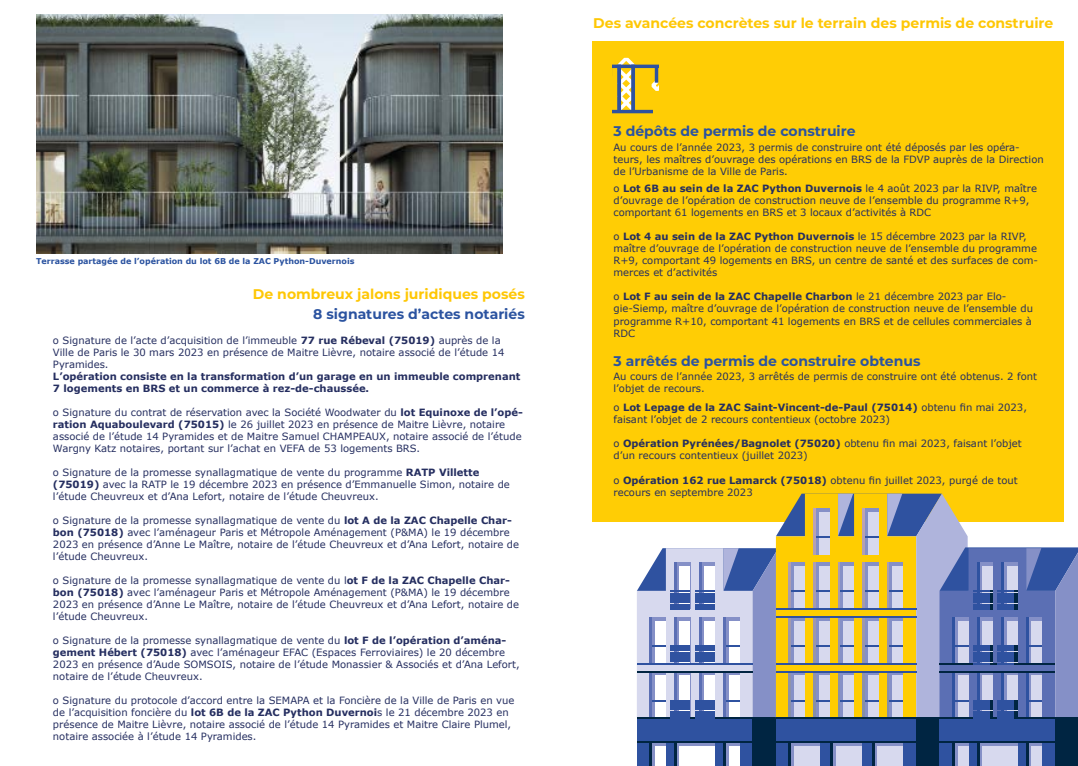
<style>
.page{position:relative;width:1078px;height:766px;background:#fff}
.page>*{position:absolute;margin:0;border:0;box-sizing:border-box;transform-origin:0 0}
.t1{font:700 14px "Montserrat";color:#2b53a0}
.t2{font:700 14px "Montserrat";color:#fec705}
.t3{font:10px/12px "Verdana";color:#252e60}
.t4{font:10px/12px "Verdana";color:#252f60}
.t5{font:700 10px/12px "Verdana";color:#252e60}
.t6{font:700 8px "Verdana";color:#2b53a0}
.s1{font-weight:700}
</style>
<div class="page">
<img style="left:36px;top:14px;width:466px;height:239px">
<div style="left:592px;top:41px;width:471px;height:480px;background:#ffcd05"></div>
<svg style="left:612px;top:58px;width:46px;height:54px"></svg>
<svg style="left:654px;top:66px;width:4px;height:17px"></svg>
<hr style="left:612px;top:110px;width:40px;height:3px;background:#2f52a0">
<div style="left:636px;top:718px;width:116px;height:47px;background:#2f52a0"></div>
<div style="left:651px;top:742px;width:14px;height:23px;background:#8590c7"></div>
<div style="left:676px;top:742px;width:38px;height:23px;background:#8590c7"></div>
<div style="left:725px;top:742px;width:14px;height:23px;background:#8590c7"></div>
<hr style="left:649px;top:742px;width:2px;height:23px;background:#002542">
<hr style="left:674px;top:742px;width:2px;height:23px;background:#002542">
<hr style="left:723px;top:742px;width:2px;height:23px;background:#002542">
<hr style="left:636px;top:741px;width:116px;height:1px;background:#002542">
<div style="left:654px;top:746px;width:11px;height:19px;background:#fff"></div>
<div style="left:679px;top:746px;width:35px;height:19px;background:#fff"></div>
<div style="left:728px;top:746px;width:11px;height:19px;background:#fff"></div>
<div style="left:752px;top:717px;width:51px;height:48px;background:#002542"></div>
<div style="left:775px;top:718px;width:141px;height:47px;background:#2f52a0"></div>
<div style="left:790px;top:742px;width:29px;height:23px;background:#8590c7"></div>
<div style="left:832px;top:742px;width:29px;height:23px;background:#8590c7"></div>
<div style="left:874px;top:742px;width:29px;height:23px;background:#8590c7"></div>
<hr style="left:788px;top:742px;width:2px;height:23px;background:#002542">
<hr style="left:830px;top:742px;width:2px;height:23px;background:#002542">
<hr style="left:872px;top:742px;width:2px;height:23px;background:#002542">
<div style="left:793px;top:746px;width:26px;height:19px;background:#d7d9ee"></div>
<div style="left:835px;top:746px;width:26px;height:19px;background:#d7d9ee"></div>
<div style="left:877px;top:746px;width:26px;height:19px;background:#d7d9ee"></div>
<hr style="left:775px;top:741px;width:141px;height:1px;background:#002542">
<div style="left:916px;top:717px;width:51px;height:48px;background:#002542"></div>
<div style="left:939px;top:718px;width:115px;height:47px;background:#2f52a0"></div>
<div style="left:954px;top:742px;width:14px;height:23px;background:#8590c7"></div>
<div style="left:978px;top:742px;width:39px;height:23px;background:#8590c7"></div>
<div style="left:1028px;top:742px;width:13px;height:23px;background:#8590c7"></div>
<hr style="left:952px;top:742px;width:2px;height:23px;background:#002542">
<hr style="left:976px;top:742px;width:2px;height:23px;background:#002542">
<hr style="left:1025px;top:742px;width:3px;height:23px;background:#002542">
<hr style="left:939px;top:741px;width:115px;height:1px;background:#002542">
<div style="left:957px;top:746px;width:11px;height:19px;background:#d7d9ee"></div>
<div style="left:981px;top:746px;width:36px;height:19px;background:#d7d9ee"></div>
<div style="left:1030px;top:746px;width:11px;height:19px;background:#d7d9ee"></div>
<svg style="left:636px;top:493px;width:441px;height:225px"></svg>
<div style="left:1054px;top:717px;width:23px;height:48px;background:#002542"></div>
<p class="t6" style="left:36px;top:255px;width:320px">Terrasse partagée de l’opération du lot 6B de la ZAC Python-Duvernois</p>
<h1 class="t2" style="left:253px;top:283px;width:273px">De nombreux jalons juridiques posés</h1>
<h1 class="t1" style="left:313px;top:303px;width:213px">8 signatures d’actes notariés</h1>
<p class="t3" style="left:53px;top:334px;width:453px">o Signature de l’acte d’acquisition de l’immeuble <span class="s1">77 rue Rébeval (75019)</span> auprès de la<br>Ville de Paris le 30 mars 2023 en présence de Maitre Lièvre, notaire associé de l’étude 14<br>Pyramides.</p>
<p class="t5" style="left:53px;top:370px;width:469px">L’opération consiste en la transformation d’un garage en un immeuble comprenant<br>7 logements en BRS et un commerce à rez-de-chaussée.</p>
<p class="t3" style="left:53px;top:406px;width:471px">o Signature du contrat de réservation avec la Société Woodwater du <span class="s1">lot Equinoxe de l’opé&shy;ration Aquaboulevard (75015)</span> le 26 juillet 2023 en présence de Maitre Lièvre, notaire associé de l’étude 14 Pyramides et de Maitre Samuel CHAMPEAUX, notaire associé de l’étude Wargny Katz notaires, portant sur l’achat en VEFA de 53 logements BRS.</p>
<p class="t3" style="left:53px;top:466px;width:458px">o Signature de la promesse synallagmatique de vente du programme <span class="s1">RATP Villette (75019)</span> avec la RATP le 19 décembre 2023 en présence d’Emmanuelle Simon, notaire de l’étude Cheuvreux et d’Ana Lefort, notaire de l’étude Cheuvreux.</p>
<p class="t3" style="left:53px;top:514px;width:467px">o Signature de la promesse synallagmatique de vente du <span class="s1">lot A de la ZAC Chapelle Char&shy;bon (75018)</span> avec l’aménageur Paris et Métropole Aménagement (P&amp;MA) le 19 décembre 2023 en présence d’Anne Le Maître, notaire de l’étude Cheuvreux et d’Ana Lefort, notaire de l’étude Cheuvreux.</p>
<p class="t3" style="left:53px;top:574px;width:467px">o Signature de la promesse synallagmatique de vente du l<span class="s1">ot F de la ZAC Chapelle Char&shy;bon (75018)</span> avec l’aménageur Paris et Métropole Aménagement (P&amp;MA) le 19 décembre 2023 en présence d’Anne Le Maître, notaire de l’étude Cheuvreux et d’Ana Lefort, notaire de l’étude Cheuvreux.</p>
<p class="t3" style="left:53px;top:634px;width:468px">o Signature de la promesse synallagmatique de vente du <span class="s1">lot F de l’opération d’aména&shy;gement Hébert (75018)</span> avec l’aménageur EFAC (Espaces Ferroviaires) le 20 décembre 2023 en présence d’Aude SOMSOIS, notaire de l’étude Monassier &amp; Associés et d’Ana Lefort, notaire de l’étude Cheuvreux.</p>
<p class="t3" style="left:53px;top:694px;width:463px">o Signature du protocole d’accord entre la SEMAPA et la Foncière de la Ville de Paris en vue de l’acquisition foncière du <span class="s1">lot 6B de la ZAC Python Duvernoi</span>s le 21 décembre 2023 en présence de Maitre Lièvre, notaire associé de l’étude 14 Pyramides et Maitre Claire Plumel, notaire associée à l’étude 14 Pyramides.</p>
<h1 class="t2" style="left:593px;top:13px;width:461px">Des avancées concrètes sur le terrain des permis de construire</h1>
<h1 class="t1" style="left:613px;top:120px;width:243px">3 dépôts de permis de construire</h1>
<p class="t4" style="left:613px;top:141px;width:431px">Au cours de l’année 2023, 3 permis de construire ont été déposés par les opéra&shy;teurs, les maîtres d’ouvrage des opérations en BRS de la FDVP auprès de la Direction de l’Urbanisme de la Ville de Paris.</p>
<p class="t3" style="left:613px;top:182px;width:425px">o <span class="s1">Lot 6B au sein de la ZAC Python Duvernois</span> le 4 août 2023 par la RIVP, maître d’ouvrage de l’opération de construction neuve de l’ensemble du programme R+9, comportant 61 logements en BRS et 3 locaux d’activités à RDC</p>
<p class="t3" style="left:613px;top:230px;width:426px">o <span class="s1">Lot 4 au sein de la ZAC Python Duvernois</span> le 15 décembre 2023 par la RIVP, maître d’ouvrage de l’opération de construction neuve de l’ensemble du programme R+9, comportant 49 logements en BRS, un centre de santé et des surfaces de com&shy;merces et d’activités</p>
<p class="t3" style="left:613px;top:290px;width:421px">o <span class="s1">Lot F au sein de la ZAC Chapelle Charbon</span> le 21 décembre 2023 par Elo&shy;gie-Siemp, maître d’ouvrage de l’opération de construction neuve de l’ensemble du programme R+10, comportant 41 logements en BRS et de cellules commerciales à RDC</p>
<h1 class="t1" style="left:613px;top:351px;width:308px">3 arrêtés de permis de construire obtenus</h1>
<p class="t4" style="left:613px;top:370px;width:425px">Au cours de l’année 2023, 3 arrêtés de permis de construire ont été obtenus. 2 font l’objet de recours.</p>
<p class="t3" style="left:613px;top:401px;width:415px">o <span class="s1">Lot Lepage de la ZAC Saint-Vincent-de-Paul (75014)</span> obtenu fin mai 2023, faisant l’objet de 2 recours contentieux (octobre 2023)</p>
<p class="t3" style="left:613px;top:437px;width:410px">o <span class="s1">Opération Pyrénées/Bagnolet (75020)</span> obtenu fin mai 2023, faisant l’objet d’un recours contentieux (juillet 2023)</p>
<p class="t3" style="left:613px;top:473px;width:405px">o <span class="s1">Opération 162 rue Lamarck (75018)</span> obtenu fin juillet 2023, purgé de tout recours en septembre 2023</p>
</div>
